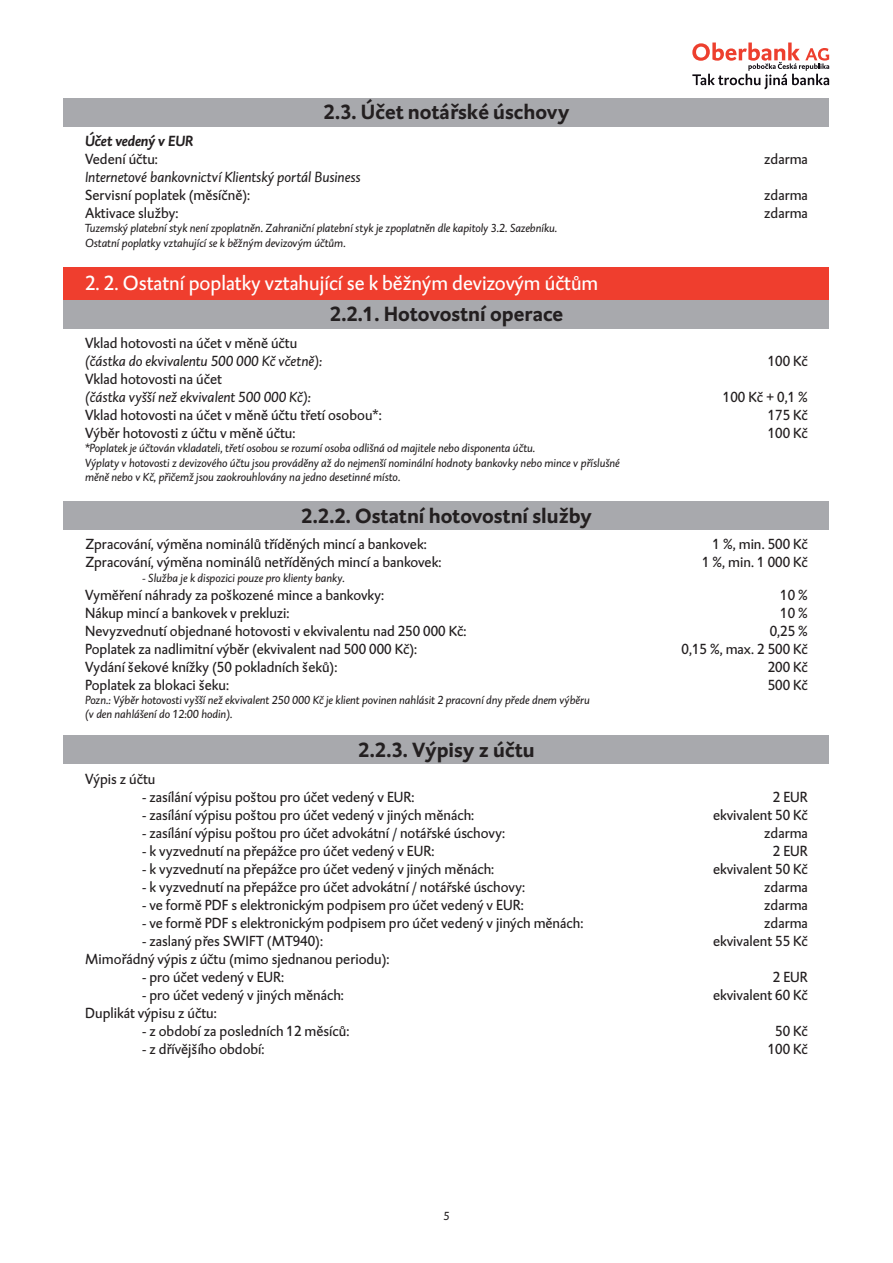
<style>
.page{position:relative;width:893px;height:1263px;background:#fff}
.page>*{position:absolute;margin:0;border:0;box-sizing:border-box;transform-origin:0 0}
.t1{font:700 21px "DTL Caspari T";color:#231f20}
.t2{font:21px "DTL Caspari T";color:#fff}
.t3{font:15px/18px "DTL Caspari T";color:#231f20}
.t4{font:italic 15px "DTL Caspari T";color:#231f20}
.t5{font:italic 700 15px "DTL Caspari T";color:#231f20}
.t6{font:italic 12px/14.4px "DTL Caspari T";color:#231f20}
</style>
<div class="page">
<div style="left:64px;top:501px;width:765px;height:29px;background:#a8a9ad"></div>
<div style="left:64px;top:98px;width:765px;height:28px;background:#a8a9ad"></div>
<div style="left:64px;top:300px;width:765px;height:28px;background:#a8a9ad"></div>
<div style="left:64px;top:267px;width:765px;height:33px;background:#ef3e2e"></div>
<div style="left:64px;top:735px;width:765px;height:29px;background:#a8a9ad"></div>
<svg style="left:692px;top:43px;width:137px;height:46px"></svg>
<h1 class="t1" style="left:324px;top:98px;width:247px">2.3. Účet notářské úschovy</h1>
<p class="t5" style="left:85px;top:131px;width:110px">Účet vedený v EUR</p>
<p class="t3" style="left:85px;top:150px;width:74px">Vedení účtu:</p>
<p class="t4" style="left:85px;top:168px;width:277px">Internetové bankovnictví Klientský portál Business</p>
<p class="t3" style="left:85px;top:186px;width:167px">Servisní poplatek (měsíčně):<br>Aktivace služby:</p>
<p class="t6" style="left:85px;top:221px;width:474px">Tuzemský platební styk není zpoplatněn. Zahraniční platební styk je zpoplatněn dle kapitoly 3.2. Sazebníku.<br>Ostatní poplatky vztahující se k běžným devizovým účtům.</p>
<h1 class="t2" style="left:85px;top:271px;width:515px">2. 2. Ostatní poplatky vztahující se k běžným devizovým účtům</h1>
<h1 class="t1" style="left:330px;top:300px;width:235px">2.2.1. Hotovostní operace</h1>
<p class="t3" style="left:85px;top:334px;width:214px">Vklad hotovosti na účet v měně účtu</p>
<p class="t4" style="left:85px;top:352px;width:238px">(částka do ekvivalentu 500 000 Kč včetně):</p>
<p class="t3" style="left:85px;top:370px;width:138px">Vklad hotovosti na účet</p>
<p class="t4" style="left:85px;top:388px;width:227px">(částka vyšší než ekvivalent 500 000 Kč):</p>
<p class="t3" style="left:85px;top:406px;width:298px">Vklad hotovosti na účet v měně účtu třetí osobou*:<br>Výběr hotovosti z účtu v měně účtu:</p>
<p class="t6" style="left:85px;top:441px;width:536px">*Poplatek je účtován vkladateli, třetí osobou se rozumí osoba odlišná od majitele nebo disponenta účtu.<br>Výplaty v hotovosti z devizového účtu jsou prováděny až do nejmenší nominální hodnoty bankovky nebo mince v příslušné měně nebo v Kč, přičemž jsou zaokrouhlovány na jedno desetinné místo.</p>
<h1 class="t1" style="left:301px;top:502px;width:292px">2.2.2. Ostatní hotovostní služby</h1>
<p class="t3" style="left:85px;top:535px;width:358px">Zpracování, výměna nominálů tříděných mincí a bankovek:<br>Zpracování, výměna nominálů netříděných mincí a bankovek:</p>
<p class="t6" style="left:142px;top:570px;width:204px">- Služba je k dispozici pouze pro klienty banky.</p>
<p class="t3" style="left:85px;top:586px;width:383px">Vyměření náhrady za poškozené mince a bankovky:<br>Nákup mincí a bankovek v prekluzi:<br>Nevyzvednutí objednané hotovosti v ekvivalentu nad 250 000 Kč:<br>Poplatek za nadlimitní výběr (ekvivalent nad 500 000 Kč):<br>Vydání šekové knížky (50 pokladních šeků):<br>Poplatek za blokaci šeku:</p>
<p class="t6" style="left:85px;top:693px;width:506px">Pozn.: Výběr hotovosti vyšší než ekvivalent 250 000 Kč je klient povinen nahlásit 2 pracovní dny přede dnem výběru (v den nahlášení do 12:00 hodin).</p>
<h1 class="t1" style="left:358px;top:736px;width:178px">2.2.3. Výpisy z účtu</h1>
<p class="t3" style="left:85px;top:769px;width:72px">Výpis z účtu</p>
<p class="t3" style="left:142px;top:787px;width:274px">- zasílání výpisu poštou pro účet vedený v EUR:</p>
<p class="t3" style="left:142px;top:805px;width:334px">- zasílání výpisu poštou pro účet vedený v jiných měnách:</p>
<p class="t3" style="left:142px;top:823px;width:364px">- zasílání výpisu poštou pro účet advokátní / notářské úschovy:</p>
<p class="t3" style="left:142px;top:841px;width:294px">- k vyzvednutí na přepážce pro účet vedený v EUR:</p>
<p class="t3" style="left:142px;top:859px;width:354px">- k vyzvednutí na přepážce pro účet vedený v jiných měnách:</p>
<p class="t3" style="left:142px;top:877px;width:384px">- k vyzvednutí na přepážce pro účet advokátní / notářské úschovy:</p>
<p class="t3" style="left:142px;top:895px;width:383px">- ve formě PDF s elektronickým podpisem pro účet vedený v EUR:</p>
<p class="t3" style="left:142px;top:913px;width:443px">- ve formě PDF s elektronickým podpisem pro účet vedený v jiných měnách:</p>
<p class="t3" style="left:85px;top:931px;width:306px;text-indent:57px">- zaslaný přes SWIFT (MT940):<br>Mimořádný výpis z účtu (mimo sjednanou periodu):</p>
<p class="t3" style="left:142px;top:967px;width:144px">- pro účet vedený v EUR:</p>
<p class="t3" style="left:85px;top:985px;width:260px;text-indent:57px">- pro účet vedený v jiných měnách:<br>Duplikát výpisu z účtu:</p>
<p class="t3" style="left:142px;top:1021px;width:209px">- z období za posledních 12 měsíců:</p>
<p class="t3" style="left:142px;top:1039px;width:124px">- z dřívějšího období:</p>
<p class="t6" style="left:443px;top:1209px;width:7px">5</p>
<p class="t3" style="left:764px;top:150px;width:45px">zdarma</p>
<p class="t3" style="left:764px;top:186px;width:45px">zdarma zdarma</p>
<p class="t3" style="left:768px;top:352px;width:42px">100 Kč</p>
<p class="t3" style="left:768px;top:388px;width:42px;text-align:justify;text-indent:-45px">100 Kč + 0,1 % 175 Kč 100 Kč</p>
<p class="t3" style="left:702px;top:535px;width:107px;text-align:right">1 %, min. 500 Kč<br>1 %, min. 1 000 Kč</p>
<p class="t3" style="left:682px;top:586px;width:128px;text-align:right">10 %<br>10 %<br>0,25 %<br>0,15 %, max. 2 500 Kč<br>200 Kč<br>500 Kč</p>
<p class="t3" style="left:713px;top:787px;width:96px;text-align:right">2 EUR ekvivalent 50 Kč zdarma<br>2 EUR ekvivalent 50 Kč zdarma<br>zdarma<br>zdarma ekvivalent 55 Kč</p>
<p class="t3" style="left:713px;top:967px;width:96px;text-align:right">2 EUR ekvivalent 60 Kč</p>
<p class="t3" style="left:768px;top:1021px;width:42px;text-align:center">50 Kč<br>100 Kč</p>
</div>
